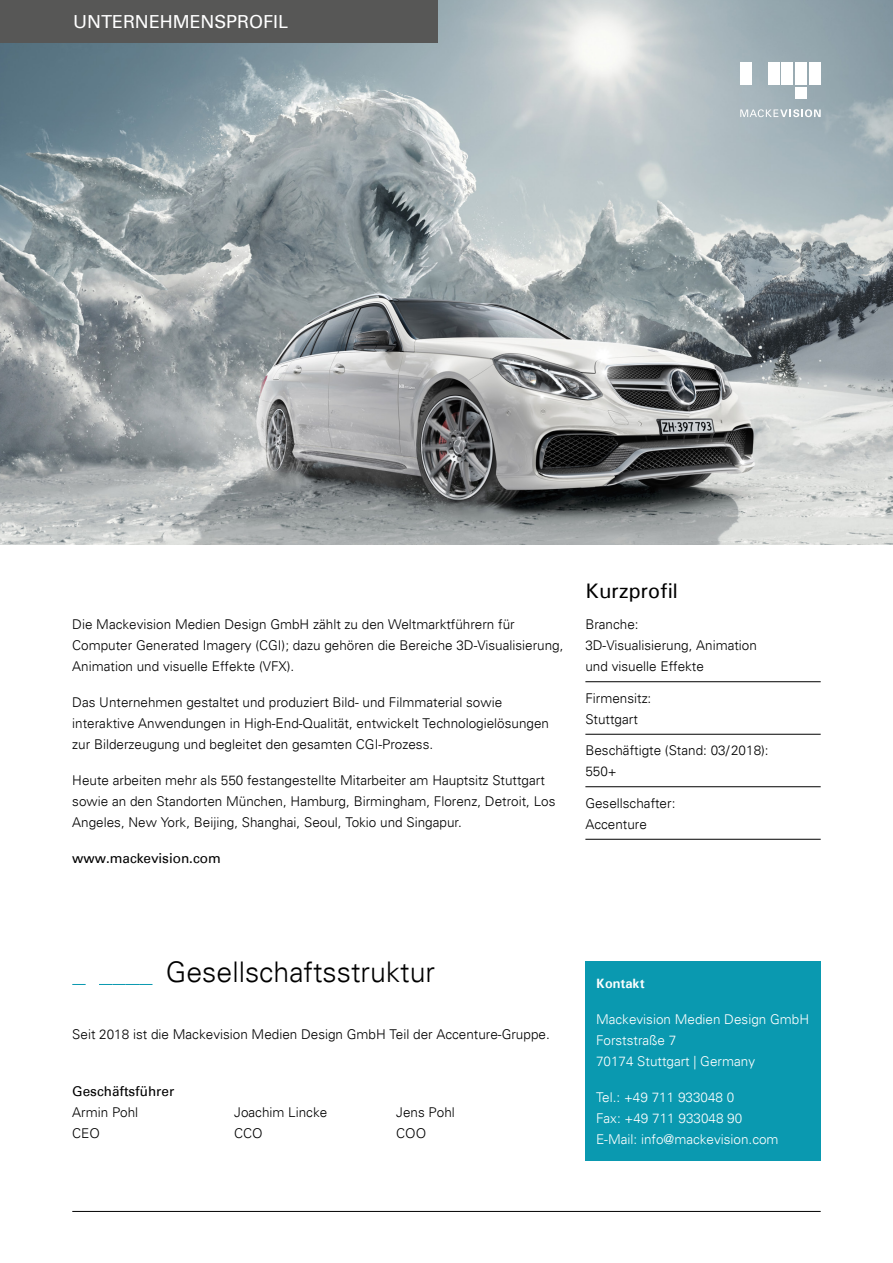
<style>
.page{position:relative;width:893px;height:1263px;background:#fff}
.page>*{position:absolute;margin:0;border:0;box-sizing:border-box;transform-origin:0 0}
.t1{font:300 28.5px "Univers";color:#000}
.t2{font:500 21px "Univers";color:#000}
.t3{font:18px "Univers";letter-spacing:-.005em;color:#fff}
.t4{font:300 13.5px/21px "Univers";color:#000}
.t5{font:300 13.5px/21px "Univers";color:#fff}
.t6{font:13.5px "Univers";color:#000}
.t7{font:700 13.5px "Univers";color:#fff}
</style>
<div class="page">
<hr style="left:72px;top:1211px;width:749px;height:1px;background:#000">
<img style="left:0;top:0;width:893px;height:544px">
<div style="left:0;top:0;width:438px;height:43px;background:#575756"></div>
<hr style="left:585px;top:681px;width:236px;height:1px;background:#000">
<hr style="left:585px;top:734px;width:236px;height:1px;background:#000">
<hr style="left:585px;top:786px;width:236px;height:1px;background:#000">
<hr style="left:585px;top:839px;width:236px;height:1px;background:#000">
<div style="left:585px;top:961px;width:236px;height:200px;background:#0a99b0"></div>
<svg style="left:740px;top:109px;width:81px;height:8px"></svg>
<div style="left:740px;top:62px;width:11px;height:22px;background:#fff"></div>
<div style="left:768px;top:62px;width:11px;height:22px;background:#fff"></div>
<div style="left:782px;top:62px;width:11px;height:22px;background:#fff"></div>
<div style="left:809px;top:62px;width:12px;height:22px;background:#fff"></div>
<div style="left:796px;top:62px;width:11px;height:22px;background:#fff"></div>
<div style="left:796px;top:87px;width:11px;height:11px;background:#fff"></div>
<svg style="left:72px;top:984px;width:14px;height:1px"></svg>
<svg style="left:99px;top:984px;width:53px;height:1px"></svg>
<h3 class="t3" style="left:73px;top:11px;width:216px">UNTERNEHMENSPROFIL</h3>
<p class="t4" style="left:72px;top:614px;width:493px">Die Mackevision Medien Design GmbH zählt zu den Weltmarktführern für<br>Computer Generated Imagery (CGI); dazu gehören die Bereiche 3D-Visualisierung,<br>Animation und visuelle Effekte (VFX).</p>
<p class="t4" style="left:72px;top:692px;width:478px">Das Unternehmen gestaltet und produziert Bild- und Filmmaterial sowie interaktive Anwendungen in High-End-Qualität, entwickelt Technologielösungen zur Bilderzeugung und begleitet den gesamten CGI-Prozess.</p>
<p class="t4" style="left:72px;top:770px;width:485px">Heute arbeiten mehr als 550 festangestellte Mitarbeiter am Hauptsitz Stuttgart sowie an den Standorten München, Hamburg, Birmingham, Florenz, Detroit, Los<br>Angeles, New York, Beijing, Shanghai, Seoul, Tokio und Singapur.</p>
<p class="t6" style="left:72px;top:850px;width:150px">www.mackevision.com</p>
<h2 class="t2" style="left:585px;top:577px;width:94px">Kurzprofil</h2>
<p class="t4" style="left:585px;top:614px;width:173px">Branche:<br>3D-Visualisierung, Animation und visuelle Effekte</p>
<p class="t4" style="left:585px;top:688px;width:68px">Firmensitz:<br>Stuttgart</p>
<p class="t4" style="left:585px;top:740px;width:185px">Beschäftigte (Stand: 03/2018):<br>550+</p>
<p class="t4" style="left:585px;top:793px;width:92px">Gesellschafter:<br>Accenture</p>
<h1 class="t1" style="left:166px;top:955px;width:271px">Gesellschaftsstruktur</h1>
<p class="t4" style="left:72px;top:1024px;width:479px">Seit 2018 ist die Mackevision Medien Design GmbH Teil der Accenture-Gruppe.</p>
<p class="t6" style="left:72px;top:1083px;width:104px">Geschäftsführer</p>
<p class="t4" style="left:72px;top:1102px;width:68px">Armin Pohl</p>
<p class="t4" style="left:234px;top:1102px;width:95px">Joachim Lincke</p>
<p class="t4" style="left:396px;top:1102px;width:60px">Jens Pohl</p>
<p class="t4" style="left:72px;top:1123px;width:29px">CEO</p>
<p class="t4" style="left:234px;top:1123px;width:30px">CCO</p>
<p class="t4" style="left:396px;top:1123px;width:32px">COO</p>
<p class="t7" style="left:596px;top:975px;width:50px">Kontakt</p>
<p class="t5" style="left:596px;top:1009px;width:215px">Mackevision Medien Design GmbH<br>Forststraße 7<br>70174 Stuttgart | Germany</p>
<p class="t5" style="left:596px;top:1087px;width:184px">Tel.: +49 711 933048 0<br>Fax: +49 711 933048 90<br>E-Mail: info@mackevision.com</p>
</div>
